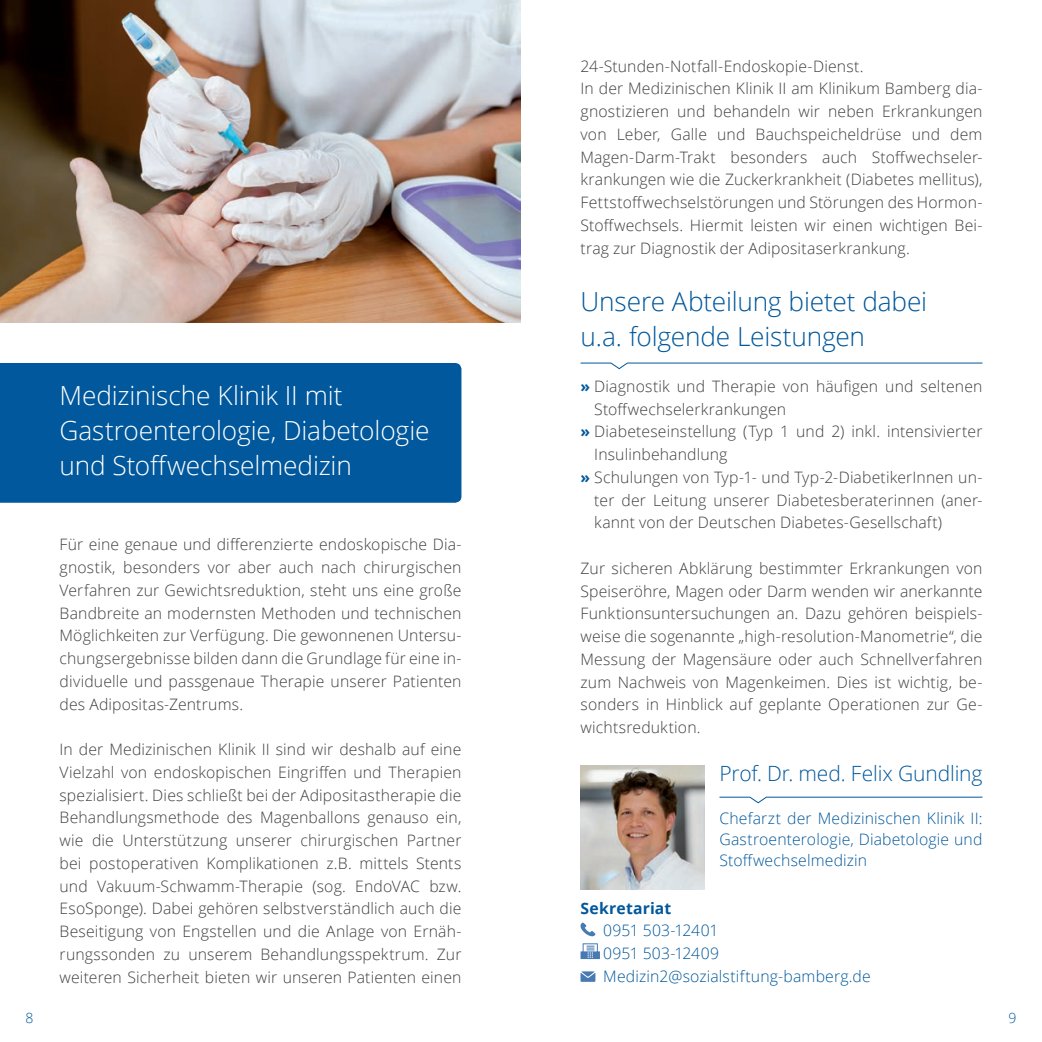
<style>
.page{position:relative;width:1042px;height:1042px;background:#fff}
.page>*{position:absolute;margin:0;border:0;box-sizing:border-box;transform-origin:0 0}
.t1{font:300 26.25px/35px "Open Sans";letter-spacing:-.005em;color:#fff}
.t2{font:300 26.25px/35px "Open Sans";letter-spacing:-.01em;color:#01589c}
.t3{font:300 21px "Open Sans";letter-spacing:-.01em;color:#01589c}
.t4{font:300 15.75px/22.8px "Open Sans";letter-spacing:.01em;color:#3e3e3f;text-align:justify}
.t5{font:300 15.75px/21px "Open Sans";letter-spacing:.01em;color:#01589c;text-align:justify}
.t6{font:700 15.75px "Open Sans";letter-spacing:.01em;color:#01589c}
.t7{font:300 14px "Open Sans";color:#01589c}
.s1{font-weight:700;color:#01589c}
</style>
<div class="page">
<img style="left:0;top:0;width:521px;height:323px">
<svg style="left:580px;top:362px;width:403px;height:8px"></svg>
<svg style="left:719px;top:796px;width:264px;height:8px"></svg>
<svg style="left:580px;top:922px;width:15px;height:14px"></svg>
<svg style="left:580px;top:943px;width:20px;height:16px"></svg>
<svg style="left:580px;top:971px;width:15px;height:11px"></svg>
<img style="left:580px;top:765px;width:124px;height:124px">
<div style="left:0;top:363px;width:461px;height:140px;background:#01589c"></div>
<h1 class="t1" style="left:60px;top:377px;width:371px">Medizinische Klinik II mit<br>Gastroenterologie, Diabetologie und Stoffwechselmedizin</h1>
<p class="t4" style="left:60px;top:533px;width:403px">Für eine genaue und differenzierte endoskopische Dia&shy;gnostik, besonders vor aber auch nach chirurgischen Verfahren zur Gewichtsreduktion, steht uns eine große Bandbreite an modernsten Methoden und technischen Möglichkeiten zur Verfügung. Die gewonnenen Untersu&shy;chungsergebnisse bilden dann die Grundlage für eine in&shy;dividuelle und passgenaue Therapie unserer Patienten des Adipositas-Zentrums.</p>
<p class="t4" style="left:60px;top:737px;width:403px">In der Medizinischen Klinik II sind wir deshalb auf eine Vielzahl von endoskopischen Eingriffen und Therapien spezialisiert. Dies schließt bei der Adipositastherapie die Behandlungsmethode des Magenballons genauso ein, wie die Unterstützung unserer chirurgischen Partner bei postoperativen Komplikationen z.B. mittels Stents und Vakuum-Schwamm-Therapie (sog. EndoVAC bzw.<br>EsoSponge). Dabei gehören selbstverständlich auch die Beseitigung von Engstellen und die Anlage von Ernäh&shy;rungssonden zu unserem Behandlungsspektrum. Zur weiteren Sicherheit bieten wir unseren Patienten einen</p>
<p class="t4" style="left:580px;top:54px;width:403px;text-align:left">24-Stunden-Notfall-Endoskopie-Dienst.<br>In der Medizinischen Klinik II am Klinikum Bamberg dia&shy;gnostizieren und behandeln wir neben Erkrankungen von Leber, Galle und Bauchspeicheldrüse und dem Magen-Darm-Trakt besonders auch Stoffwechseler&shy;krankungen wie die Zuckerkrankheit (Diabetes mellitus), Fettstoffwechselstörungen und Störungen des Hormon-Stoffwechsels. Hiermit leisten wir einen wichtigen Bei&shy;trag zur Diagnostik der Adipositaserkrankung.</p>
<h1 class="t2" style="left:580px;top:284px;width:348px">Unsere Abteilung bietet dabei u.a. folgende Leistungen</h1>
<p class="t4" style="left:580px;top:374px;width:403px"><span class="s1">»</span> Diagnostik und Therapie von häufigen und seltenen</p>
<p class="t4" style="left:594px;top:397px;width:193px">Stoffwechselerkrankungen</p>
<p class="t4" style="left:580px;top:420px;width:403px"><span class="s1">»</span> Diabeteseinstellung (Typ 1 und 2) inkl. intensivierter</p>
<p class="t4" style="left:594px;top:443px;width:135px">Insulinbehandlung</p>
<p class="t4" style="left:580px;top:465px;width:403px"><span class="s1">»</span> Schulungen von Typ-1- und Typ-2-DiabetikerInnen un-</p>
<p class="t4" style="left:594px;top:488px;width:390px">ter der Leitung unserer Diabetesberaterinnen (aner-</p>
<p class="t4" style="left:594px;top:511px;width:349px">kannt von der Deutschen Diabetes-Gesellschaft)</p>
<p class="t4" style="left:580px;top:556px;width:403px">Zur sicheren Abklärung bestimmter Erkrankungen von Speiseröhre, Magen oder Darm wenden wir anerkannte Funktionsuntersuchungen an. Dazu gehören beispiels&shy;weise die sogenannte „high-resolution-Manometrie“, die Messung der Magensäure oder auch Schnellverfahren zum Nachweis von Magenkeimen. Dies ist wichtig, be&shy;sonders in Hinblick auf geplante Operationen zur Ge&shy;wichtsreduktion.</p>
<h2 class="t3" style="left:719px;top:758px;width:264px">Prof. Dr. med. Felix Gundling</h2>
<p class="t5" style="left:719px;top:807px;width:264px">Chefarzt der Medizinischen Klinik II:<br>Gastroenterologie, Diabetologie und Stoffwechselmedizin</p>
<p class="t6" style="left:580px;top:896px;width:92px">Sekretariat</p>
<p class="t5" style="left:603px;top:919px;width:269px;line-height:22.8px;text-align:left">0951 503-12401<br>0951 503-12409<br>Medizin2@sozialstiftung-bamberg.de</p>
<p class="t7" style="left:25px;top:1008px;width:9px">8</p>
<p class="t7" style="left:1008px;top:1008px;width:9px">9</p>
</div>
